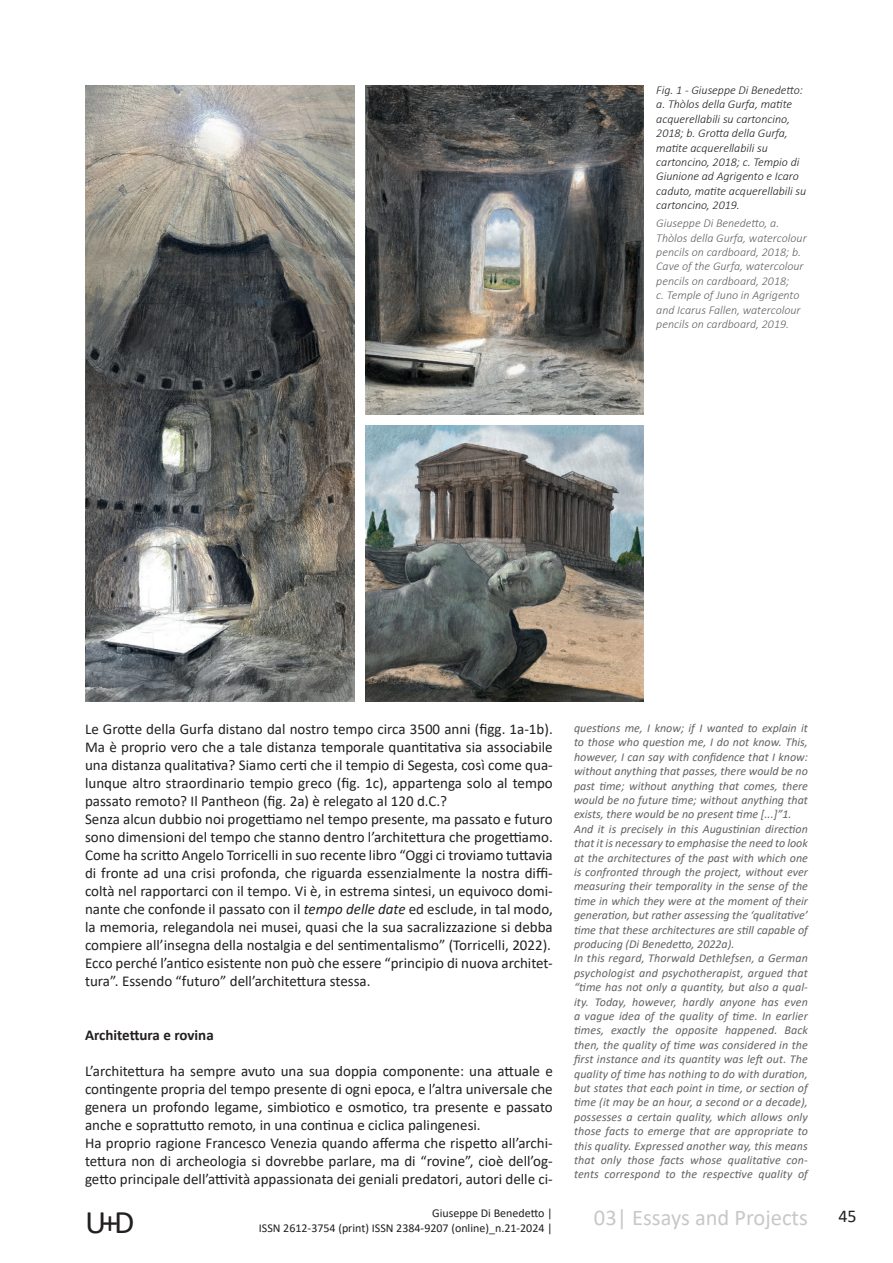
<style>
.page{position:relative;width:893px;height:1263px;background:#fff}
.page>*{position:absolute;margin:0;border:0;box-sizing:border-box;transform-origin:0 0}
.t1{font:33px "Calibri";color:#231f20}
.t2{font:22.5px "Calibri";color:#c7c8ca}
.t3{font:18px "Calibri";color:#231f20}
.t4{font:15px/18px "Calibri";color:#231f20}
.t5{font:700 15px "Calibri";color:#231f20}
.t6{font:italic 12px/14.4px "Calibri";color:#636366}
.t7{font:italic 300 12px/14.4px "Calibri";color:#231f20}
.t8{font:italic 300 12px/14.4px "Calibri";color:#636366}
.t9{font:12px "Calibri";color:#231f20}
.s1{font-style:italic}
</style>
<div class="page">
<img style="left:85px;top:85px;width:270px;height:617px">
<img style="left:365px;top:85px;width:278px;height:330px">
<img style="left:365px;top:425px;width:278px;height:277px">
<p class="t7" style="left:656px;top:83px;width:152px">Fig. 1 - Giuseppe Di Benedetto: a. Thòlos della Gurfa, matite acquerellabili su cartoncino,<br>2018; b. Grotta della Gurfa, matite acquerellabili su cartoncino, 2018; c. Tempio di<br>Giunione ad Agrigento e Icaro caduto, matite acquerellabili su cartoncino, 2019.</p>
<p class="t8" style="left:656px;top:216px;width:152px">Giuseppe Di Benedetto, a.<br>Thòlos della Gurfa, watercolour pencils on cardboard, 2018; b.<br>Cave of the Gurfa, watercolour pencils on cardboard, 2018;<br>c. Temple of Juno in Agrigento and Icarus Fallen, watercolour pencils on cardboard, 2019.</p>
<p class="t4" style="left:85px;top:720px;width:469px">Le Grotte della Gurfa distano dal nostro tempo circa 3500 anni (figg. 1a-1b).<br>Ma è proprio vero che a tale distanza temporale quantitativa sia associabile una distanza qualitativa? Siamo certi che il tempio di Segesta, così come qua&shy;lunque altro straordinario tempio greco (fig. 1c), appartenga solo al tempo passato remoto? Il Pantheon (fig. 2a) è relegato al 120 d.C.?<br>Senza alcun dubbio noi progettiamo nel tempo presente, ma passato e futuro sono dimensioni del tempo che stanno dentro l’architettura che progettiamo.<br>Come ha scritto Angelo Torricelli in suo recente libro “Oggi ci troviamo tuttavia di fronte ad una crisi profonda, che riguarda essenzialmente la nostra diffi&shy;coltà nel rapportarci con il tempo. Vi è, in estrema sintesi, un equivoco domi&shy;nante che confonde il passato con il <span class="s1">tempo delle date</span> ed esclude, in tal modo, la memoria, relegandola nei musei, quasi che la sua sacralizzazione si debba compiere all’insegna della nostalgia e del sentimentalismo” (Torricelli, 2022).<br>Ecco perché l’antico esistente non può che essere “principio di nuova architet&shy;tura”. Essendo “futuro” dell’architettura stessa.</p>
<p class="t5" style="left:85px;top:1025px;width:130px">Architettura e rovina</p>
<p class="t4" style="left:85px;top:1062px;width:469px">L’architettura ha sempre avuto una sua doppia componente: una attuale e contingente propria del tempo presente di ogni epoca, e l’altra universale che genera un profondo legame, simbiotico e osmotico, tra presente e passato anche e soprattutto remoto, in una continua e ciclica palingenesi.<br>Ha proprio ragione Francesco Venezia quando afferma che rispetto all’archi&shy;tettura non di archeologia si dovrebbe parlare, ma di “rovine”, cioè dell’og&shy;getto principale dell’attività appassionata dei geniali predatori, autori delle ci-</p>
<p class="t6" style="left:574px;top:720px;width:235px">questions me, I know; if I wanted to explain it to those who question me, I do not know. This, however, I can say with confidence that I know: without anything that passes, there would be no past time; without anything that comes, there would be no future time; without anything that exists, there would be no present time [...]”1.<br>And it is precisely in this Augustinian direction that it is necessary to emphasise the need to look at the architectures of the past with which one is confronted through the project, without ever measuring their temporality in the sense of the time in which they were at the moment of their generation, but rather assessing the ‘qualitative’ time that these architectures are still capable of producing (Di Benedetto, 2022a).<br>In this regard, Thorwald Dethlefsen, a German psychologist and psychotherapist, argued that “time has not only a quantity, but also a qual&shy;ity. Today, however, hardly anyone has even a vague idea of the quality of time. In earlier times, exactly the opposite happened. Back then, the quality of time was considered in the first instance and its quantity was left out. The quality of time has nothing to do with duration, but states that each point in time, or section of time (it may be an hour, a second or a decade), possesses a certain quality, which allows only those facts to emerge that are appropriate to this quality. Expressed another way, this means that only those facts whose qualitative con&shy;tents correspond to the respective quality of</p>
<p class="t9" style="left:432px;top:1205px;width:122px">Giuseppe Di Benedetto |</p>
<p class="t3" style="left:838px;top:1203px;width:20px">45</p>
<h2 class="t2" style="left:594px;top:1202px;width:215px">03| Essays and Projects</h2>
<h1 class="t1" style="left:85px;top:1199px;width:51px">U+D</h1>
<p class="t9" style="left:259px;top:1219px;width:295px">ISSN 2612-3754 (print) ISSN 2384-9207 (online)_n.21-2024 |</p>
</div>
